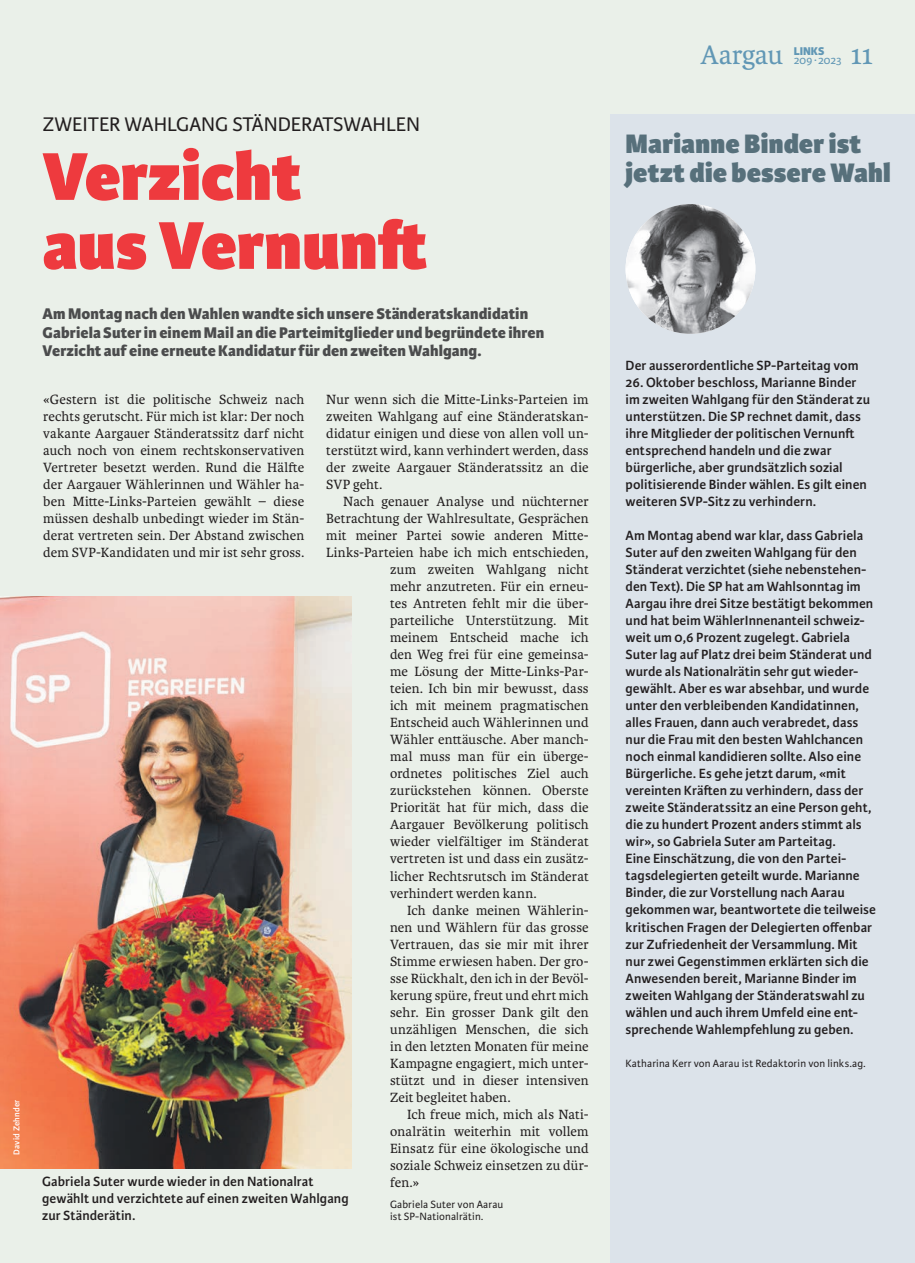
<style>
.page{position:relative;width:915px;height:1263px;background:#fff}
.page>*{position:absolute;margin:0;border:0;box-sizing:border-box;transform-origin:0 0}
.t1{font:800 72px/69px "Karmina Sans";color:#ee3a3e}
.t2{font:800 28.5px/28.5px "Karmina Sans";letter-spacing:.005em;color:#57707b}
.t3{font:28.5px "Karmina";letter-spacing:-.005em;color:#6197b5}
.t4{font:21px "Karmina Sans";color:#231f20}
.t5{font:800 16.5px/18.8px "Karmina Sans";letter-spacing:.005em;color:#4b4c4d}
.t6{font:14.25px/17px "Karmina";letter-spacing:.01em;color:#231f20;text-align:justify}
.t7{font:600 14.25px/17px "Karmina Sans";letter-spacing:.005em;color:#231f20}
.t8{font:12px "Karmina Sans";color:#6197b5}
.t9{font:800 12px "Karmina Sans";color:#6197b5}
.t10{font:11.25px/12.8px "Karmina Sans";letter-spacing:.01em;color:#231f20}
.t11{font:600 9px "Karmina Sans";letter-spacing:.02em;color:#fff}
</style>
<div class="page">
<div style="left:0;top:0;width:914px;height:1263px;background:#eaf0e9"></div>
<div style="left:609px;top:115px;width:305px;height:1148px;background:#dce3ea"></div>
<img style="left:625px;top:204px;width:130px;height:130px;border-radius:65px">
<img style="left:0;top:597px;width:351px;height:571px">
<p class="t11" style="left:12px;top:1154px;width:56px;rotate:-90deg">David Zehnder</p>
<h3 class="t4" style="left:43px;top:112px;width:379px">ZWEITER WAHLGANG STÄNDERATSWAHLEN</h3>
<h1 class="t1" style="left:43px;top:145px;width:386px">Verzicht<br>aus Vernunft</h1>
<p class="t5" style="left:43px;top:305px;width:503px">Am Montag nach den Wahlen wandte sich unsere Ständeratskandidatin<br>Gabriela Suter in einem Mail an die Parteimitglieder und begründete ihren<br>Verzicht auf eine erneute Kandidatur für den zweiten Wahlgang.</p>
<p class="t6" style="left:43px;top:391px;width:262px">«Gestern ist die politische Schweiz nach rechts gerutscht. Für mich ist klar: Der noch vakante Aargauer Ständeratssitz darf nicht auch noch von einem rechtskonservativen Vertreter besetzt werden. Rund die Hälfte der Aargauer Wählerinnen und Wähler ha&shy;ben Mitte-Links-Parteien gewählt – diese müssen deshalb unbedingt wieder im Stän&shy;derat vertreten sein. Der Abstand zwischen dem SVP-Kandidaten und mir ist sehr gross.</p>
<p class="t6" style="left:326px;top:391px;width:264px">Nur wenn sich die Mitte-Links-Parteien im zweiten Wahlgang auf eine Ständeratskan&shy;didatur einigen und diese von allen voll un&shy;terstützt wird, kann verhindert werden, dass der zweite Aargauer Ständeratssitz an die SVP geht.</p>
<p class="t6" style="left:343px;top:493px;width:247px">Nach genauer Analyse und nüchterner</p>
<p class="t6" style="left:326px;top:510px;width:264px">Betrachtung der Wahlresultate, Gesprächen</p>
<p class="t6" style="left:326px;top:527px;width:264px">mit meiner Partei sowie anderen Mitte-</p>
<p class="t6" style="left:326px;top:544px;width:264px">Links-Parteien habe ich mich entschieden,</p>
<p class="t6" style="left:390px;top:561px;width:200px">zum zweiten Wahlgang nicht</p>
<p class="t6" style="left:390px;top:578px;width:200px">mehr anzutreten. Für ein erneu-</p>
<p class="t6" style="left:390px;top:595px;width:200px">tes Antreten fehlt mir die über-</p>
<p class="t6" style="left:390px;top:612px;width:200px">parteiliche Unterstützung. Mit</p>
<p class="t6" style="left:390px;top:629px;width:200px">meinem Entscheid mache ich</p>
<p class="t6" style="left:390px;top:646px;width:200px">den Weg frei für eine gemeinsa-</p>
<p class="t6" style="left:390px;top:663px;width:200px">me Lösung der Mitte-Links-Par-</p>
<p class="t6" style="left:390px;top:680px;width:200px">teien. Ich bin mir bewusst, dass</p>
<p class="t6" style="left:390px;top:697px;width:200px">ich mit meinem pragmatischen</p>
<p class="t6" style="left:390px;top:714px;width:200px">Entscheid auch Wählerinnen und</p>
<p class="t6" style="left:390px;top:731px;width:200px">Wähler enttäusche. Aber manch-</p>
<p class="t6" style="left:390px;top:748px;width:200px">mal muss man für ein überge-</p>
<p class="t6" style="left:390px;top:765px;width:200px">ordnetes politisches Ziel auch</p>
<p class="t6" style="left:390px;top:782px;width:200px">zurückstehen können. Oberste</p>
<p class="t6" style="left:390px;top:799px;width:200px">Priorität hat für mich, dass die</p>
<p class="t6" style="left:390px;top:816px;width:200px">Aargauer Bevölkerung politisch</p>
<p class="t6" style="left:390px;top:833px;width:200px">wieder vielfältiger im Ständerat</p>
<p class="t6" style="left:390px;top:850px;width:200px">vertreten ist und dass ein zusätz-</p>
<p class="t6" style="left:390px;top:868px;width:200px">licher Rechtsrutsch im Ständerat</p>
<p class="t6" style="left:390px;top:885px;width:148px">verhindert werden kann.</p>
<p class="t6" style="left:407px;top:902px;width:183px">Ich danke meinen Wählerin-</p>
<p class="t6" style="left:390px;top:919px;width:200px">nen und Wählern für das grosse</p>
<p class="t6" style="left:390px;top:936px;width:200px">Vertrauen, das sie mir mit ihrer</p>
<p class="t6" style="left:390px;top:953px;width:200px">Stimme erwiesen haben. Der gro-</p>
<p class="t6" style="left:390px;top:970px;width:200px">sse Rückhalt, den ich in der Bevöl-</p>
<p class="t6" style="left:390px;top:987px;width:200px">kerung spüre, freut und ehrt mich</p>
<p class="t6" style="left:390px;top:1004px;width:200px">sehr. Ein grosser Dank gilt den</p>
<p class="t6" style="left:390px;top:1021px;width:200px">unzähligen Menschen, die sich</p>
<p class="t6" style="left:390px;top:1038px;width:200px">in den letzten Monaten für meine</p>
<p class="t6" style="left:390px;top:1055px;width:200px">Kampagne engagiert, mich unter-</p>
<p class="t6" style="left:390px;top:1072px;width:200px">stützt und in dieser intensiven</p>
<p class="t6" style="left:390px;top:1089px;width:122px">Zeit begleitet haben.</p>
<p class="t6" style="left:407px;top:1106px;width:183px">Ich freue mich, mich als Nati-</p>
<p class="t6" style="left:390px;top:1123px;width:200px">onalrätin weiterhin mit vollem</p>
<p class="t6" style="left:390px;top:1140px;width:200px">Einsatz für eine ökologische und</p>
<p class="t6" style="left:390px;top:1157px;width:200px">soziale Schweiz einsetzen zu dür-</p>
<p class="t6" style="left:390px;top:1174px;width:31px">fen.»</p>
<p class="t10" style="left:390px;top:1198px;width:115px">Gabriela Suter von Aarau ist SP-Nationalrätin.</p>
<p class="t7" style="left:42px;top:1173px;width:308px">Gabriela Suter wurde wieder in den Nationalrat gewählt und verzichtete auf einen zweiten Wahlgang zur Ständerätin.</p>
<h2 class="t3" style="left:700px;top:39px;width:84px">Aargau</h2>
<p class="t9" style="left:793px;top:44px;width:32px">LINKS</p>
<p class="t8" style="left:793px;top:53px;width:49px">209∙ 2023</p>
<h2 class="t3" style="left:850px;top:39px;width:24px">11</h2>
<h2 class="t2" style="left:625px;top:131px;width:266px">Marianne Binder ist jetzt die bessere Wahl</h2>
<p class="t7" style="left:625px;top:357px;width:234px">Der ausserordentliche SP-Parteitag vom</p>
<p class="t7" style="left:625px;top:374px;width:246px">26. Oktober beschloss, Marianne Binder im zweiten Wahlgang für den Ständerat zu unterstützen. Die SP rechnet damit, dass ihre Mitglieder der politischen Vernunft entsprechend handeln und die zwar bürgerliche, aber grundsätzlich sozial politisierende Binder wählen. Es gilt einen weiteren SVP-Sitz zu verhindern.</p>
<p class="t7" style="left:625px;top:527px;width:252px">Am Montag abend war klar, dass Gabriela Suter auf den zweiten Wahlgang für den Ständerat verzichtet (siehe nebenstehen&shy;den Text). Die SP hat am Wahlsonntag im Aargau ihre drei Sitze bestätigt bekommen und hat beim WählerInnenanteil schweiz&shy;weit um 0,6 Prozent zugelegt. Gabriela Suter lag auf Platz drei beim Ständerat und wurde als Nationalrätin sehr gut wieder&shy;gewählt. Aber es war absehbar, und wurde unter den verbleibenden Kandidatinnen, alles Frauen, dann auch verabredet, dass nur die Frau mit den besten Wahlchancen noch einmal kandidieren sollte. Also eine Bürgerliche. Es gehe jetzt darum, «mit vereinten Kräften zu verhindern, dass der zweite Ständeratssitz an eine Person geht, die zu hundert Prozent anders stimmt als wir», so Gabriela Suter am Parteitag.<br>Eine Einschätzung, die von den Partei&shy;tagsdelegierten geteilt wurde. Marianne Binder, die zur Vorstellung nach Aarau gekommen war, beantwortete die teilweise kritischen Fragen der Delegierten offenbar zur Zufriedenheit der Versammlung. Mit nur zwei Gegenstimmen erklärten sich die Anwesenden bereit, Marianne Binder im zweiten Wahlgang der Ständeratswahl zu wählen und auch ihrem Umfeld eine ent&shy;sprechende Wahlempfehlung zu geben.</p>
<p class="t10" style="left:625px;top:1057px;width:241px">Katharina Kerr von Aarau ist Redaktorin von links.ag.</p>
</div>
